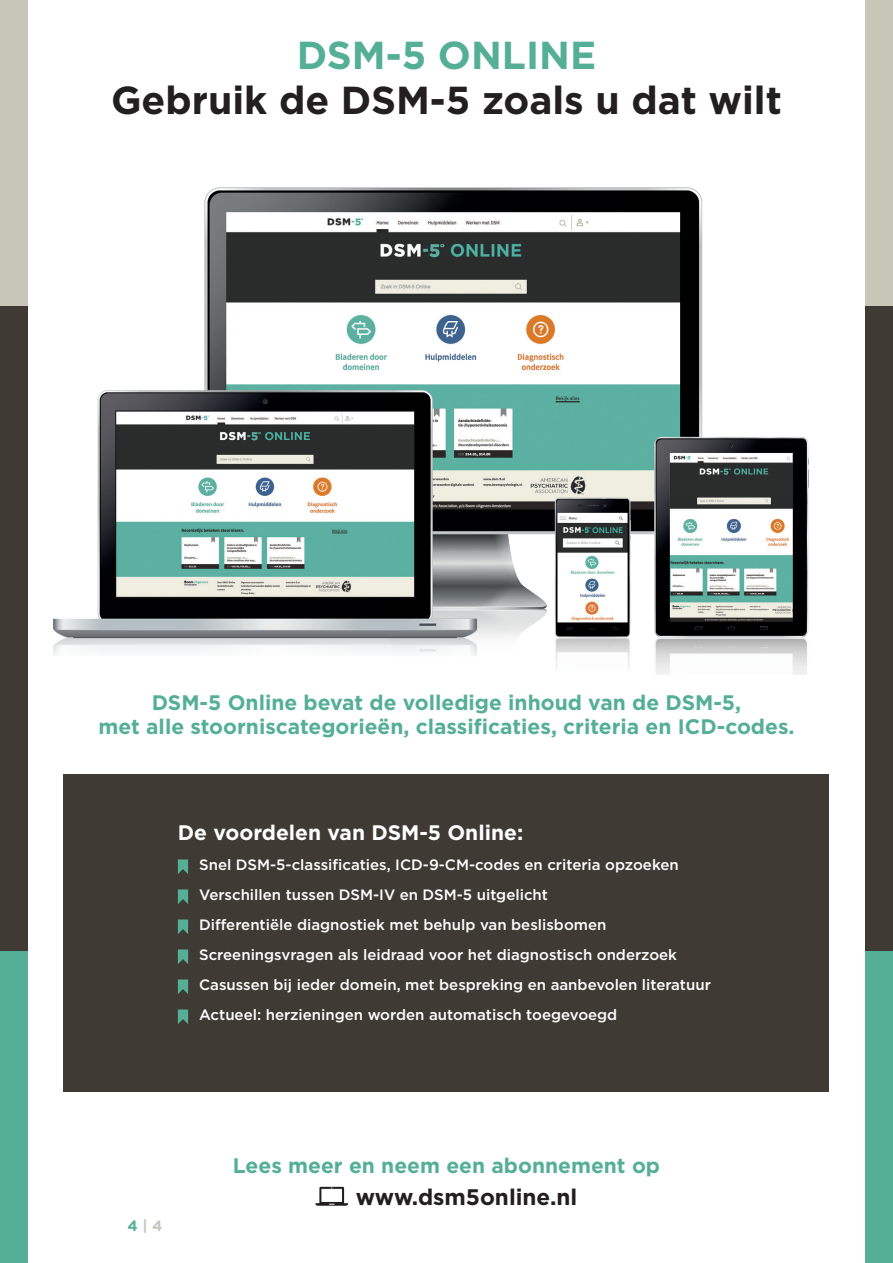
<style>
.page{position:relative;width:893px;height:1263px;background:#fff}
.page>*{position:absolute;margin:0;border:0;box-sizing:border-box;transform-origin:0 0}
.t1{font:700 39px "Gotham";color:#231f20}
.t2{font:700 39px "Gotham";color:#54af96}
.t3{font:700 22.5px "Gotham";color:#231f20}
.t4{font:700 21px/24px "Gotham";color:#54af96;text-align:center}
.t5{font:700 21px "Gotham";color:#fff}
.t6{font:500 15px/30px "Gotham";color:#fff}
.t7{font:700 15px "Gotham";color:#c7c7b9}
.s1{color:#54af96}
</style>
<div class="page">
<div style="left:64px;top:775px;width:765px;height:317px;background:#403a34"></div>
<svg style="left:316px;top:1187px;width:32px;height:19px"></svg>
<img style="left:53px;top:187px;width:756px;height:488px">
<svg style="left:178px;top:859px;width:10px;height:15px"></svg>
<svg style="left:178px;top:889px;width:10px;height:15px"></svg>
<svg style="left:178px;top:919px;width:10px;height:15px"></svg>
<svg style="left:178px;top:949px;width:10px;height:15px"></svg>
<svg style="left:178px;top:979px;width:10px;height:15px"></svg>
<svg style="left:178px;top:1009px;width:10px;height:15px"></svg>
<div style="left:865px;top:950px;width:28px;height:313px;background:#54af96"></div>
<div style="left:865px;top:0;width:28px;height:306px;background:#c7c7b9"></div>
<div style="left:865px;top:306px;width:28px;height:644px;background:#403a34"></div>
<div style="left:0;top:950px;width:28px;height:313px;background:#54af96"></div>
<div style="left:0;top:0;width:28px;height:306px;background:#c7c7b9"></div>
<div style="left:0;top:306px;width:28px;height:644px;background:#403a34"></div>
<h1 class="t2" style="left:297px;top:30px;width:301px">DSM-5 ONLINE</h1>
<h1 class="t1" style="left:111px;top:75px;width:672px">Gebruik de DSM-5 zoals u dat wilt</h1>
<h3 class="t4" style="left:98px;top:690px;width:698px">DSM-5 Online bevat de volledige inhoud van de DSM-5,<br>met alle stoorniscategorieën, classificaties, criteria en ICD-codes.</h3>
<h3 class="t5" style="left:178px;top:818px;width:347px">De voordelen van DSM-5 Online:</h3>
<p class="t6" style="left:199px;top:849px;width:513px">Snel DSM-5-classificaties, ICD-9-CM-codes en criteria opzoeken Verschillen tussen DSM-IV en DSM-5 uitgelicht<br>Differentiële diagnostiek met behulp van beslisbomen Screeningsvragen als leidraad voor het diagnostisch onderzoek Casussen bij ieder domein, met bespreking en aanbevolen literatuur Actueel: herzieningen worden automatisch toegevoegd</p>
<p class="t7" style="left:128px;top:1216px;width:36px"><span class="s1">4</span> | 4</p>
<h3 class="t4" style="left:233px;top:1154px;width:429px">Lees meer en neem een abonnement op</h3>
<h2 class="t3" style="left:356px;top:1182px;width:223px">www.dsm5online.nl</h2>
</div>
